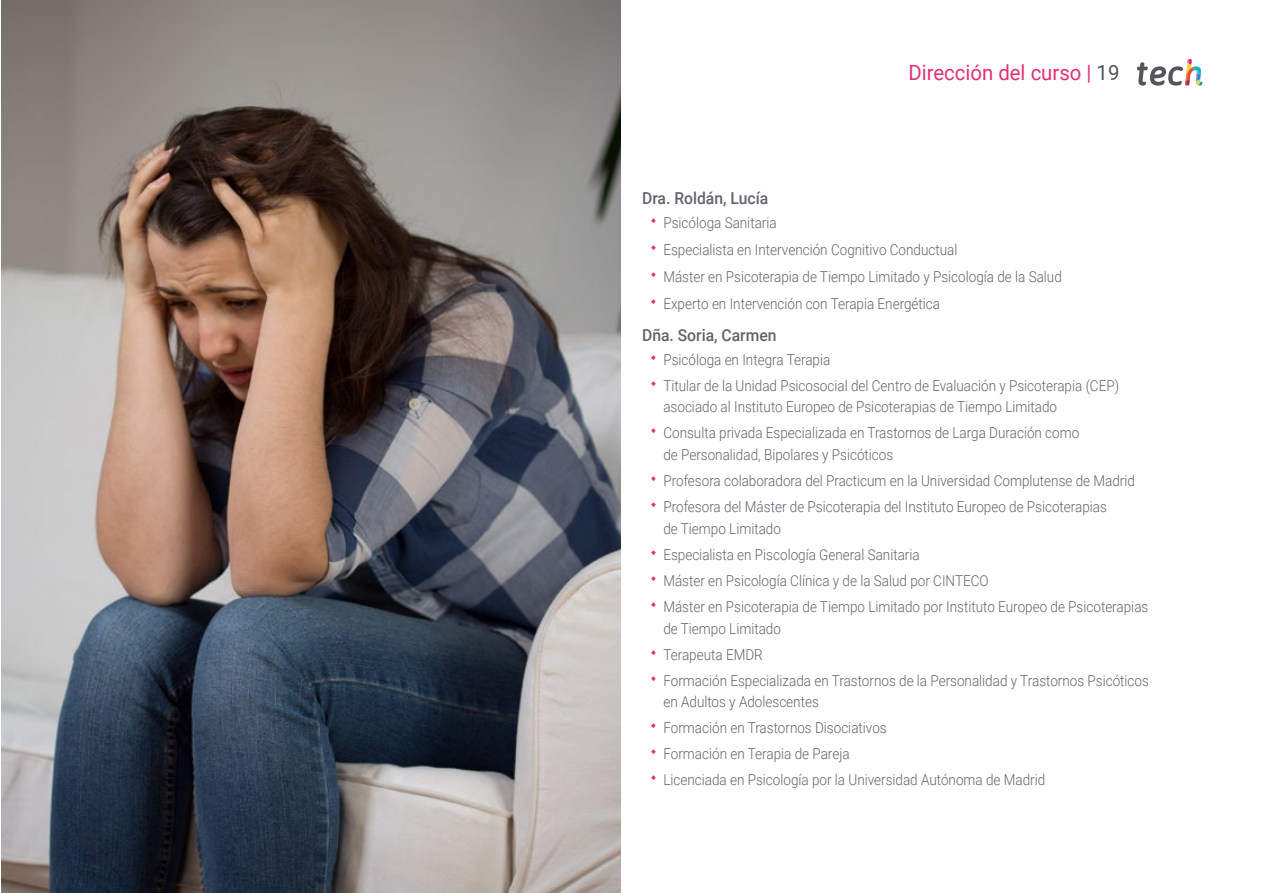
<style>
.page{position:relative;width:1263px;height:893px;background:#fff}
.page>*{position:absolute;margin:0;border:0;box-sizing:border-box;transform-origin:0 0}
.t1{font:21px "Roboto";color:#df3174}
.t2{font:500 16.5px "Roboto";color:#61646a;scale:.95 1}
.t3{font:300 15px/26px "Roboto";color:#61646a;scale:.9 1}
.s1{color:#52555b}
</style>
<div class="page">
<svg style="left:1137px;top:59px;width:65px;height:27px"></svg>
<img style="left:1px;top:0;width:620px;height:893px">
<h1 class="t1" style="left:908px;top:57px;width:213px">Dirección del curso | <span class="s1">19</span></h1>
<p class="t2" style="left:642px;top:186px;width:134px">Dra. Roldán, Lucía</p>
<p class="t3" style="left:663px;top:209px;width:444px;line-height:26.7px">Psicóloga Sanitaria<br>Especialista en Intervención Cognitivo Conductual<br>Máster en Psicoterapia de Tiempo Limitado y Psicología de la Salud Experto en Intervención con Terapia Energética</p>
<p class="t2" style="left:642px;top:323px;width:143px">Dña. Soria, Carmen</p>
<p class="t3" style="left:663px;top:346px;width:508px">Psicóloga en Integra Terapia<br>Titular de la Unidad Psicosocial del Centro de Evaluación y Psicoterapia (CEP)</p>
<p class="t3" style="left:663px;top:393px;width:464px">asociado al Instituto Europeo de Psicoterapias de Tiempo Limitado<br>Consulta privada Especializada en Trastornos de Larga Duración como</p>
<p class="t3" style="left:663px;top:441px;width:525px">de Personalidad, Bipolares y Psicóticos<br>Profesora colaboradora del Practicum en la Universidad Complutense de Madrid<br>Profesora del Máster de Psicoterapia del Instituto Europeo de Psicoterapias</p>
<p class="t3" style="left:663px;top:515px;width:540px">de Tiempo Limitado<br>Especialista en Piscología General Sanitaria<br>Máster en Psicología Clínica y de la Salud por CINTECO<br>Máster en Psicoterapia de Tiempo Limitado por Instituto Europeo de Psicoterapias</p>
<p class="t3" style="left:663px;top:615px;width:541px">de Tiempo Limitado<br>Terapeuta EMDR<br>Formación Especializada en Trastornos de la Personalidad y Trastornos Psicóticos</p>
<p class="t3" style="left:663px;top:688px;width:426px">en Adultos y Adolescentes<br>Formación en Trastornos Disociativos<br>Formación en Terapia de Pareja<br>Licenciada en Psicología por la Universidad Autónoma de Madrid</p>
</div>
